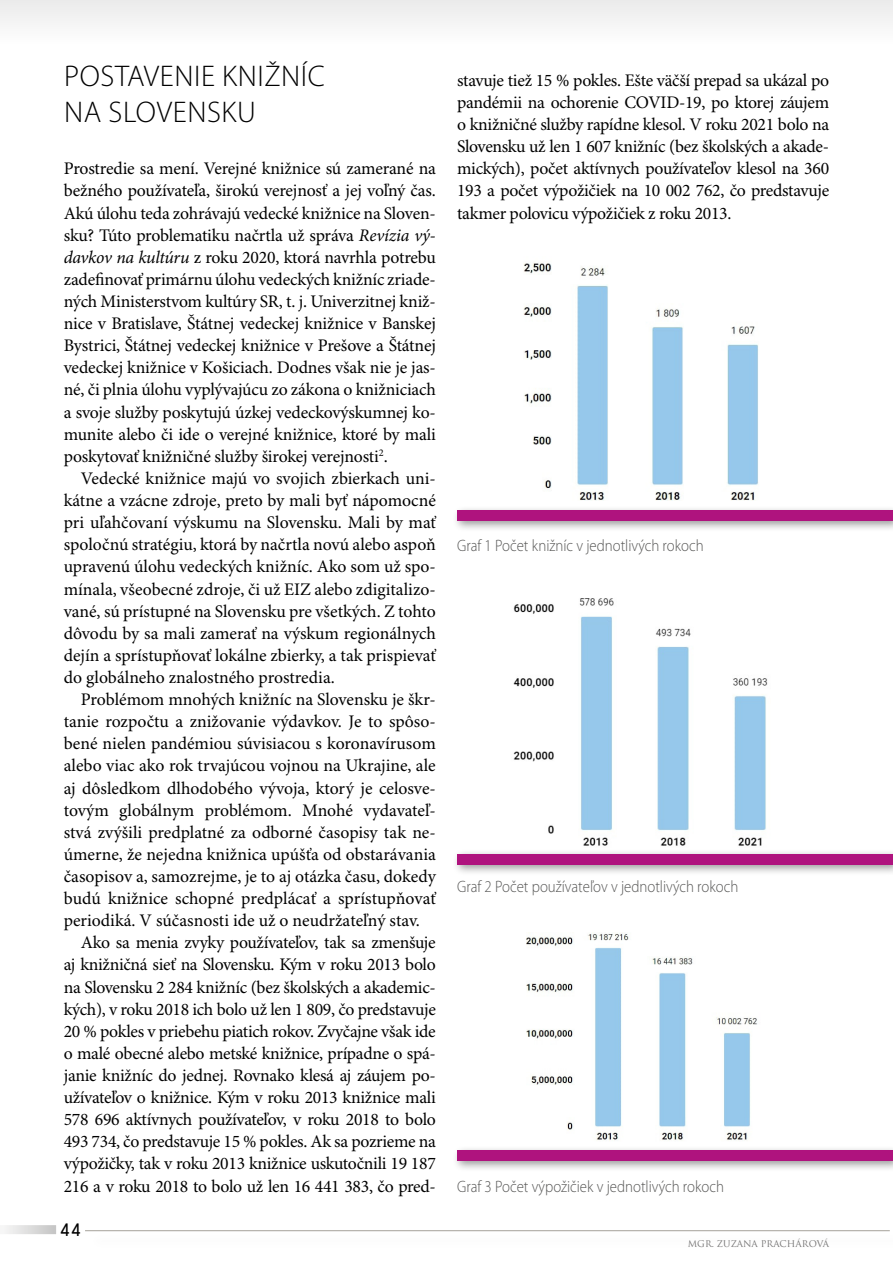
<style>
.page{position:relative;width:893px;height:1263px;background:#fff}
.page>*{position:absolute;margin:0;border:0;box-sizing:border-box;transform-origin:0 0}
.t1{font:300 30px/36px "Myriad Pro";letter-spacing:.02em;color:#000}
.t2{font:18px "GT Pressura";color:#000}
.t3{font:17.7px/22px "Minion Pro";letter-spacing:-.01em;color:#000;text-align:justify}
.t4{font:300 16.5px "Myriad Pro";color:#575756;scale:.9 1}
.t5{font:9px "Trajan Pro";color:#706f6f}
.s1{font-style:italic}
</style>
<div class="page">
<div style="left:0;top:0;width:893px;height:44px;background:#f4f4f4"></div>
<svg style="left:5px;top:1225px;width:51px;height:9px"></svg>
<hr style="left:85px;top:1230px;width:805px;height:1px;background:#a5a29a">
<img style="left:523px;top:263px;width:236px;height:238px">
<img style="left:513px;top:598px;width:255px;height:248px">
<img style="left:526px;top:932px;width:231px;height:209px">
<div style="left:452px;top:505px;width:441px;height:27px;background:#000;opacity:.4"></div>
<div style="left:457px;top:510px;width:436px;height:11px;background:#af137e"></div>
<div style="left:452px;top:849px;width:441px;height:27px;background:#000;opacity:.4"></div>
<div style="left:457px;top:854px;width:436px;height:10px;background:#af137e"></div>
<div style="left:452px;top:1145px;width:441px;height:27px;background:#000;opacity:.4"></div>
<div style="left:457px;top:1150px;width:436px;height:11px;background:#af137e"></div>
<h1 class="t1" style="left:64px;top:59px;width:262px">POSTAVENIE KNIŽNÍC<br>NA SLOVENSKU</h1>
<p class="t3" style="left:64px;top:158px;width:374px">Prostredie sa mení. Verejné knižnice sú zamerané na bežného používateľa, širokú verejnosť a jej voľný čas.<br>Akú úlohu teda zohrávajú vedecké knižnice na Sloven&shy;sku? Túto problematiku načrtla už správa <span class="s1">Revízia vý&shy;davkov na kultúru</span> z roku 2020, ktorá navrhla potrebu zadefinovať primárnu úlohu vedeckých knižníc zriade&shy;ných Ministerstvom kultúry SR, t. j. Univerzitnej kniž&shy;nice v Bratislave, Štátnej vedeckej knižnice v Banskej Bystrici, Štátnej vedeckej knižnice v Prešove a Štátnej vedeckej knižnice v Košiciach. Dodnes však nie je jas&shy;né, či plnia úlohu vyplývajúcu zo zákona o knižniciach a svoje služby poskytujú úzkej vedeckovýskumnej ko&shy;munite alebo či ide o verejné knižnice, ktoré by mali poskytovať knižničné služby širokej verejnosti<sup>2</sup>.</p>
<p class="t3" style="left:64px;top:468px;width:374px;text-indent:17px">Vedecké knižnice majú vo svojich zbierkach uni&shy;kátne a vzácne zdroje, preto by mali byť nápomocné pri uľahčovaní výskumu na Slovensku. Mali by mať spoločnú stratégiu, ktorá by načrtla novú alebo aspoň upravenú úlohu vedeckých knižníc. Ako som už spo&shy;mínala, všeobecné zdroje, či už EIZ alebo zdigitalizo&shy;vané, sú prístupné na Slovensku pre všetkých. Z tohto dôvodu by sa mali zamerať na výskum regionálnych dejín a sprístupňovať lokálne zbierky, a tak prispievať do globálneho znalostného prostredia.</p>
<p class="t3" style="left:81px;top:689px;width:357px">Problémom mnohých knižníc na Slovensku je škr-</p>
<p class="t3" style="left:64px;top:711px;width:374px">tanie rozpočtu a znižovanie výdavkov. Je to spôso-</p>
<p class="t3" style="left:64px;top:733px;width:374px">bené nielen pandémiou súvisiacou s koronavírusom</p>
<p class="t3" style="left:64px;top:755px;width:373px">alebo viac ako rok trvajúcou vojnou na Ukrajine, ale</p>
<p class="t3" style="left:64px;top:777px;width:374px">aj dôsledkom dlhodobého vývoja, ktorý je celosve-</p>
<p class="t3" style="left:64px;top:800px;width:374px">tovým globálnym problémom. Mnohé vydavateľ-</p>
<p class="t3" style="left:64px;top:822px;width:374px">stvá zvýšili predplatné za odborné časopisy tak ne-</p>
<p class="t3" style="left:64px;top:844px;width:374px">úmerne, že nejedna knižnica upúšťa od obstarávania</p>
<p class="t3" style="left:64px;top:866px;width:374px">časopisov a, samozrejme, je to aj otázka času, dokedy</p>
<p class="t3" style="left:64px;top:888px;width:374px">budú knižnice schopné predplácať a sprístupňovať</p>
<p class="t3" style="left:64px;top:910px;width:358px">periodiká. V súčasnosti ide už o neudržateľný stav.</p>
<p class="t3" style="left:81px;top:932px;width:356px">Ako sa menia zvyky používateľov, tak sa zmenšuje</p>
<p class="t3" style="left:64px;top:954px;width:374px">aj knižničná sieť na Slovensku. Kým v roku 2013 bolo</p>
<p class="t3" style="left:64px;top:976px;width:374px">na Slovensku 2 284 knižníc (bez školských a akademic-</p>
<p class="t3" style="left:64px;top:999px;width:374px">kých), v roku 2018 ich bolo už len 1 809, čo predstavuje</p>
<p class="t3" style="left:64px;top:1021px;width:374px">20 % pokles v priebehu piatich rokov. Zvyčajne však ide</p>
<p class="t3" style="left:64px;top:1043px;width:374px">o malé obecné alebo metské knižnice, prípadne o spá-</p>
<p class="t3" style="left:64px;top:1065px;width:374px">janie knižníc do jednej. Rovnako klesá aj záujem po-</p>
<p class="t3" style="left:64px;top:1087px;width:374px">užívateľov o knižnice. Kým v roku 2013 knižnice mali</p>
<p class="t3" style="left:64px;top:1109px;width:374px">578 696 aktívnych používateľov, v roku 2018 to bolo</p>
<p class="t3" style="left:64px;top:1131px;width:374px">493 734, čo predstavuje 15 % pokles. Ak sa pozrieme na</p>
<p class="t3" style="left:64px;top:1153px;width:374px">výpožičky, tak v roku 2013 knižnice uskutočnili 19 187</p>
<p class="t3" style="left:64px;top:1175px;width:374px">216 a v roku 2018 to bolo už len 16 441 383, čo pred-</p>
<p class="t2" style="left:61px;top:1216px;width:22px">44</p>
<p class="t3" style="left:457px;top:70px;width:374px">stavuje tiež 15 % pokles. Ešte väčší prepad sa ukázal po pandémii na ochorenie COVID-19, po ktorej záujem o knižničné služby rapídne klesol. V roku 2021 bolo na Slovensku už len 1 607 knižníc (bez školských a akade&shy;mických), počet aktívnych používateľov klesol na 360<br>193 a počet výpožičiek na 10 002 762, čo predstavuje takmer polovicu výpožičiek z roku 2013.</p>
<p class="t4" style="left:457px;top:536px;width:275px">Graf 1 Počet knižníc v jednotlivých rokoch</p>
<p class="t4" style="left:457px;top:877px;width:314px">Graf 2 Počet používateľov v jednotlivých rokoch</p>
<p class="t4" style="left:457px;top:1177px;width:298px">Graf 3 Počet výpožičiek v jednotlivých rokoch</p>
<p class="t5" style="left:688px;top:1238px;width:143px">MGR. ZUZANA PRACHÁROVÁ</p>
</div>
